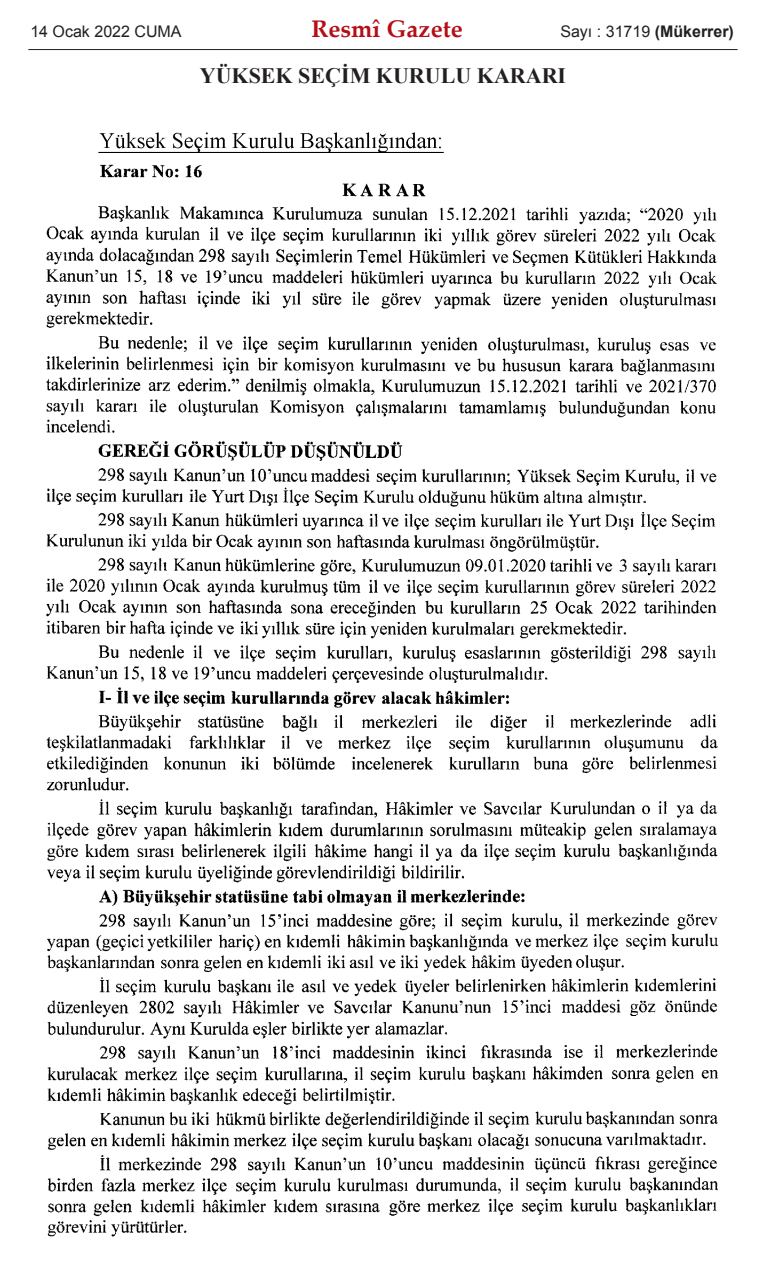
<style>
.page{position:relative;width:766px;height:1270px;background:#fff}
.page>*{position:absolute;margin:0;border:0;box-sizing:border-box;transform-origin:0 0}
.t1{font:700 24px "Palatino Linotype";color:#b40e16}
.t2{font:700 22px "Times New Roman";color:#231f20}
.t3{font:16px "Arial";color:#231f20}
.s1{font-weight:700}
</style>
<div class="page">
<img style="left:46px;top:132px;width:673px;height:1105px">
<hr style="left:28px;top:49px;width:709px;height:1px;background:#231f20">
<p class="t3" style="left:30px;top:22px;width:153px">14 Ocak 2022 CUMA</p>
<h1 class="t1" style="left:311px;top:19px;width:153px">Resmî Gazete</h1>
<p class="t3" style="left:560px;top:22px;width:175px">Sayı : 31719 <span class="s1">(Mükerrer)</span></p>
<h2 class="t2" style="left:200px;top:63px;width:368px">YÜKSEK SEÇİM KURULU KARARI</h2>
</div>
